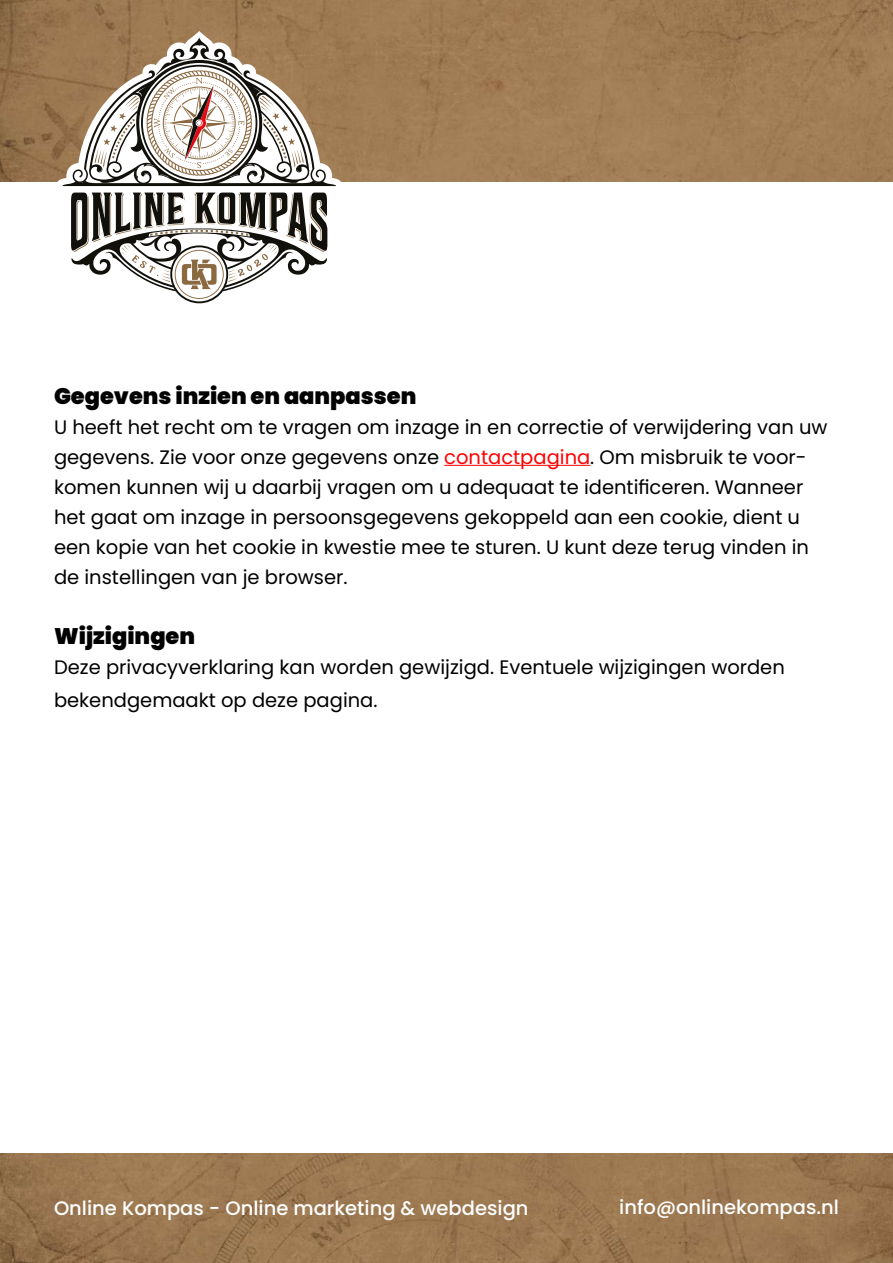
<style>
.page{position:relative;width:893px;height:1263px;background:#fff}
.page>*{position:absolute;margin:0;border:0;box-sizing:border-box;transform-origin:0 0}
.t1{font:900 22.5px "Poppins";color:#000}
.t2{font:19.5px/30px "Poppins";color:#000}
.t3{font:500 19.5px "Poppins";color:#fff}
.s1{color:#f00}
</style>
<div class="page">
<img style="left:0;top:1153px;width:893px;height:110px">
<img style="left:0;top:0;width:893px;height:181px">
<svg style="left:56px;top:31px;width:286px;height:273px;fill:#9f7c55"></svg>
<svg style="left:62px;top:37px;width:274px;height:266px"></svg>
<hr style="left:444px;top:465px;width:146px;height:1px;background:#f00">
<p class="t1" style="left:54px;top:383px;width:364px">Gegevens inzien en aanpassen</p>
<p class="t2" style="left:54px;top:412px;width:775px">U heeft het recht om te vragen om inzage in en correctie of verwijdering van uw gegevens. Zie voor onze gegevens onze <span class="s1">contactpagina</span>. Om misbruik te voor&shy;komen kunnen wij u daarbij vragen om u adequaat te identificeren. Wanneer het gaat om inzage in persoonsgegevens gekoppeld aan een cookie, dient u een kopie van het cookie in kwestie mee te sturen. U kunt deze terug vinden in de instellingen van je browser.</p>
<p class="t1" style="left:54px;top:623px;width:143px">Wijzigingen</p>
<p class="t2" style="left:54px;top:651px;width:732px;line-height:33px">Deze privacyverklaring kan worden gewijzigd. Eventuele wijzigingen worden bekendgemaakt op deze pagina.</p>
<p class="t3" style="left:54px;top:1196px;width:476px">Online Kompas - Online marketing &amp; webdesign</p>
<p class="t3" style="left:619px;top:1196px;width:221px">info@onlinekompas.nl</p>
</div>
